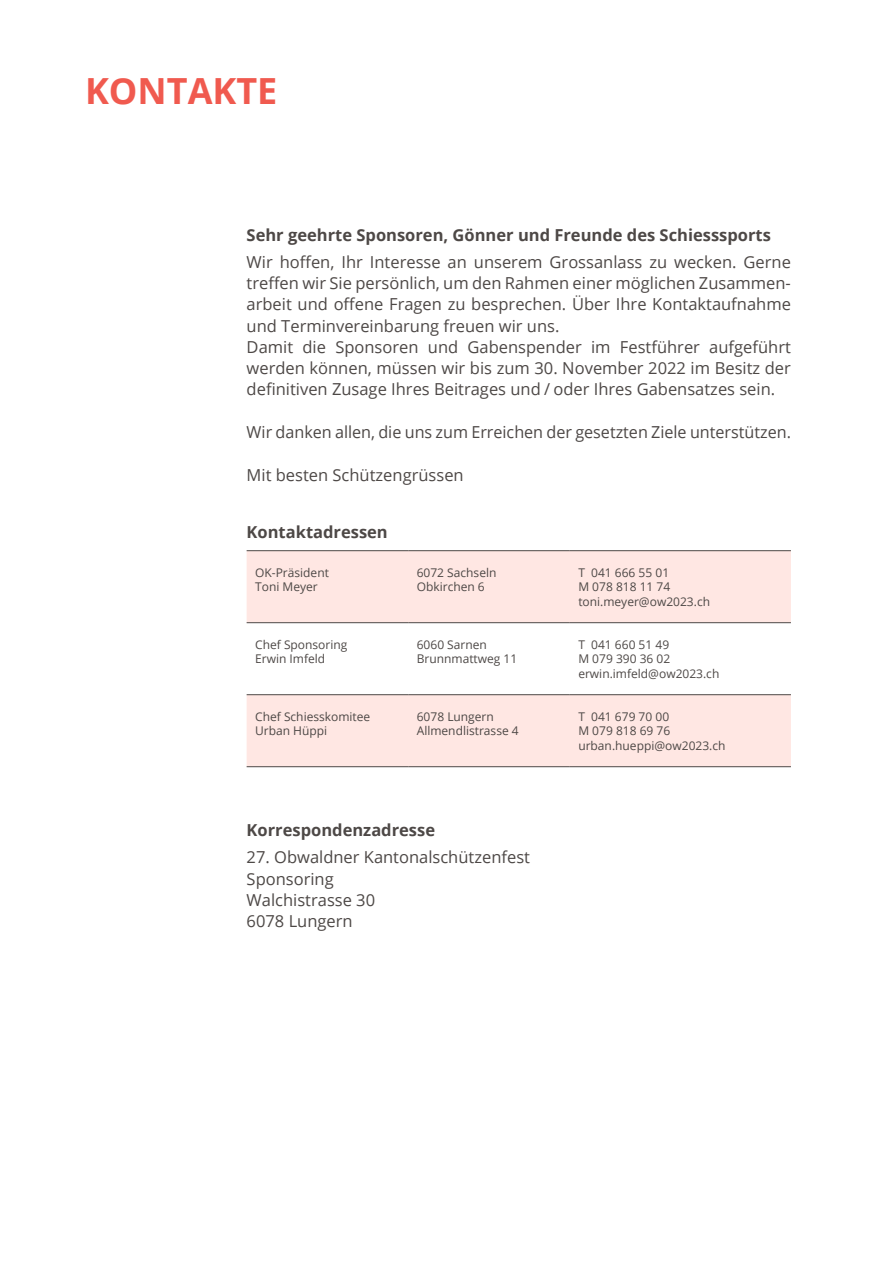
<style>
.page{position:relative;width:893px;height:1263px;background:#fff}
.page>*{position:absolute;margin:0;border:0;box-sizing:border-box;transform-origin:0 0}
.t1{font:700 36px "Open Sans";color:#f05a4f}
.t2{font:16.5px/21.3px "Open Sans";color:#4d4846}
.t3{font:700 16.5px "Open Sans";color:#4d4846}
.t4{font:12px/14.4px "Open Sans";color:#4d4846}
</style>
<div class="page">
<svg style="left:247px;top:551px;width:544px;height:215px;fill:#ffe7e3"></svg>
<hr style="left:247px;top:550px;width:161px;height:1px;background:#4d4846">
<hr style="left:408px;top:550px;width:162px;height:1px;background:#4d4846">
<hr style="left:570px;top:550px;width:221px;height:1px;background:#4d4846">
<hr style="left:247px;top:622px;width:161px;height:1px;background:#4d4846">
<hr style="left:408px;top:622px;width:162px;height:1px;background:#4d4846">
<hr style="left:570px;top:622px;width:221px;height:1px;background:#4d4846">
<hr style="left:247px;top:694px;width:161px;height:1px;background:#4d4846">
<hr style="left:408px;top:694px;width:162px;height:1px;background:#4d4846">
<hr style="left:570px;top:694px;width:221px;height:1px;background:#4d4846">
<hr style="left:247px;top:766px;width:161px;height:1px;background:#4d4846">
<hr style="left:408px;top:766px;width:162px;height:1px;background:#4d4846">
<hr style="left:570px;top:766px;width:221px;height:1px;background:#4d4846">
<h1 class="t1" style="left:85px;top:66px;width:194px">KONTAKTE</h1>
<p class="t3" style="left:247px;top:223px;width:526px">Sehr geehrte Sponsoren, Gönner und Freunde des Schiesssports</p>
<p class="t2" style="left:247px;top:251px;width:546px">Wir hoffen, Ihr Interesse an unserem Grossanlass zu wecken. Gerne treffen wir Sie persönlich, um den Rahmen einer möglichen Zusammen&shy;arbeit und offene Fragen zu besprechen. Über Ihre Kontaktaufnahme und Terminvereinbarung freuen wir uns.<br>Damit die Sponsoren und Gabenspender im Festführer aufgeführt werden können, müssen wir bis zum 30. November 2022 im Besitz der definitiven Zusage Ihres Beitrages und / oder Ihres Gabensatzes sein.</p>
<p class="t2" style="left:247px;top:421px;width:546px">Wir danken allen, die uns zum Erreichen der gesetzten Ziele unterstützen.</p>
<p class="t2" style="left:247px;top:463px;width:219px">Mit besten Schützengrüssen</p>
<p class="t3" style="left:247px;top:521px;width:143px">Kontaktadressen</p>
<p class="t4" style="left:255px;top:565px;width:75px">OK-Präsident<br>Toni Meyer</p>
<p class="t4" style="left:417px;top:565px;width:81px">6072 Sachseln<br>Obkirchen 6</p>
<p class="t4" style="left:578px;top:565px;width:133px">T 041 666 55 01<br>M 078 818 11 74 toni.meyer@ow2023.ch</p>
<p class="t4" style="left:255px;top:637px;width:94px">Chef Sponsoring<br>Erwin Imfeld</p>
<p class="t4" style="left:417px;top:637px;width:102px">6060 Sarnen<br>Brunnmattweg 11</p>
<p class="t4" style="left:578px;top:637px;width:143px">T 041 660 51 49<br>M 079 390 36 02 erwin.imfeld@ow2023.ch</p>
<p class="t4" style="left:255px;top:709px;width:117px">Chef Schiesskomitee<br>Urban Hüppi</p>
<p class="t4" style="left:417px;top:709px;width:104px">6078 Lungern<br>Allmendlistrasse 4</p>
<p class="t4" style="left:578px;top:709px;width:149px">T 041 679 70 00<br>M 079 818 69 76 urban.hueppi@ow2023.ch</p>
<p class="t3" style="left:247px;top:818px;width:190px">Korrespondenzadresse</p>
<p class="t2" style="left:247px;top:846px;width:285px">27. Obwaldner Kantonalschützenfest<br>Sponsoring<br>Walchistrasse 30<br>6078 Lungern</p>
</div>
